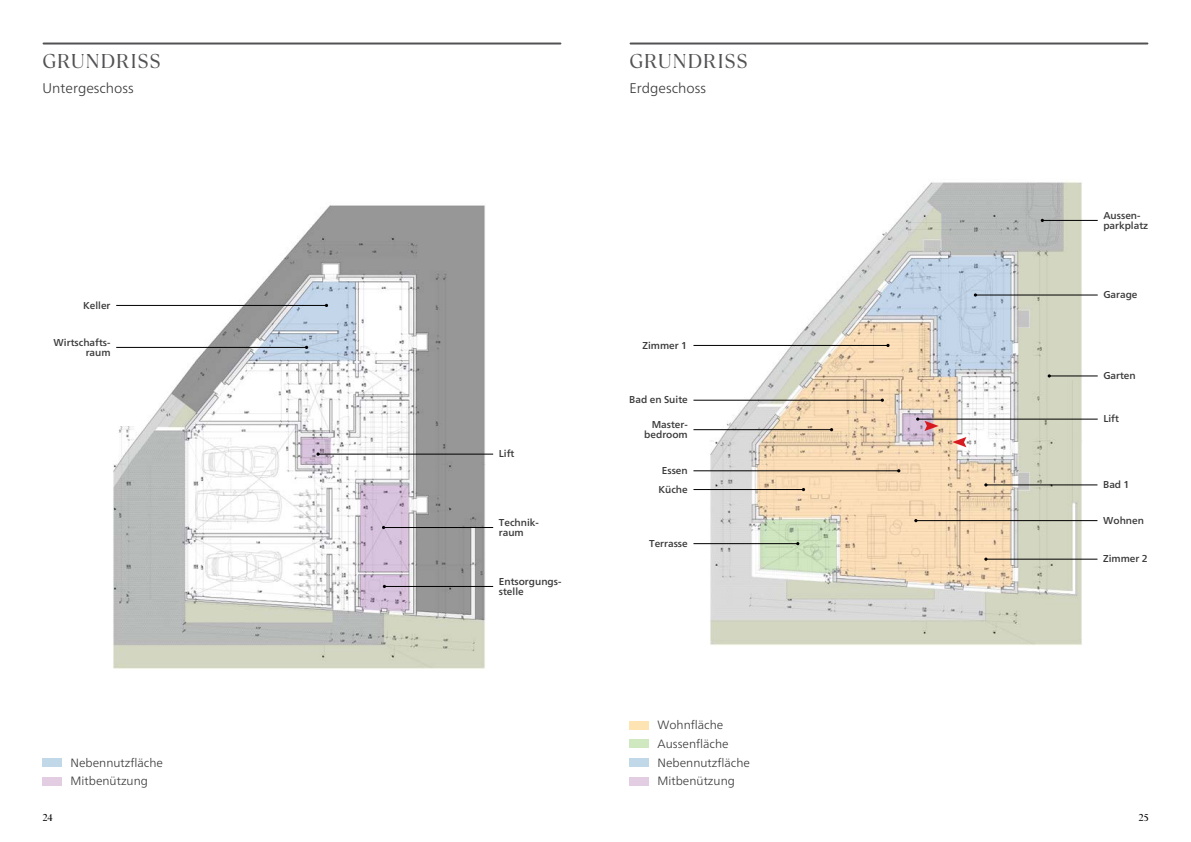
<style>
.page{position:relative;width:1191px;height:842px;background:#fff}
.page>*{position:absolute;margin:0;border:0;box-sizing:border-box;transform-origin:0 0}
.t1{font:20px "TT Ramillas";letter-spacing:.03em;color:#525254}
.t2{font:300 14px "Frutiger Neue LT";color:#383839}
.t3{font:300 12px/18.7px "Frutiger Neue LT";color:#383839}
.t4{font:500 10px/10px "Frutiger Neue LT";color:#383839}
.t5{font:10px "TT Ramillas";color:#000}
</style>
<div class="page">
<img style="left:113px;top:205px;width:372px;height:464px">
<hr style="left:318px;top:454px;width:175px;height:1px;background:#000">
<svg style="left:316px;top:452px;width:4px;height:4px"></svg>
<hr style="left:384px;top:586px;width:109px;height:1px;background:#000">
<hr style="left:383px;top:527px;width:110px;height:1px;background:#000">
<hr style="left:630px;top:43px;width:517px;height:2px;background:#525254">
<img style="left:709px;top:181px;width:373px;height:464px">
<div style="left:629px;top:721px;width:20px;height:8px;background:#fde4b2"></div>
<div style="left:629px;top:740px;width:20px;height:8px;background:#d0e8c0"></div>
<div style="left:629px;top:758px;width:20px;height:9px;background:#c1d8e9"></div>
<div style="left:629px;top:777px;width:20px;height:8px;background:#e2cde3"></div>
<hr style="left:917px;top:419px;width:180px;height:1px;background:#000">
<hr style="left:986px;top:484px;width:111px;height:1px;background:#000">
<hr style="left:986px;top:559px;width:111px;height:1px;background:#000">
<hr style="left:975px;top:295px;width:122px;height:1px;background:#000">
<svg style="left:973px;top:293px;width:4px;height:4px"></svg>
<hr style="left:1049px;top:376px;width:48px;height:1px;background:#000">
<hr style="left:1042px;top:220px;width:55px;height:1px;background:#000">
<hr style="left:693px;top:345px;width:195px;height:1px;background:#000">
<hr style="left:693px;top:429px;width:138px;height:1px;background:#000">
<hr style="left:693px;top:489px;width:110px;height:1px;background:#000">
<hr style="left:693px;top:470px;width:205px;height:1px;background:#000">
<hr style="left:916px;top:520px;width:181px;height:1px;background:#000">
<hr style="left:693px;top:543px;width:105px;height:1px;background:#000">
<hr style="left:693px;top:400px;width:189px;height:1px;background:#000">
<svg style="left:952px;top:437px;width:14px;height:10px"></svg>
<svg style="left:916px;top:417px;width:22px;height:14px"></svg>
<hr style="left:44px;top:43px;width:516px;height:2px;background:#525254">
<div style="left:43px;top:758px;width:19px;height:9px;background:#c1d8e9"></div>
<div style="left:43px;top:777px;width:19px;height:8px;background:#e2cde3"></div>
<hr style="left:116px;top:305px;width:210px;height:1px;background:#000">
<hr style="left:116px;top:347px;width:190px;height:1px;background:#000">
<h1 class="t1" style="left:43px;top:49px;width:120px">GRUNDRISS</h1>
<h2 class="t2" style="left:43px;top:79px;width:93px">Untergeschoss</h2>
<p class="t4" style="left:83px;top:300px;width:29px">Keller</p>
<p class="t4" style="left:54px;top:338px;width:58px;text-align:right">Wirtschafts&shy;raum</p>
<p class="t3" style="left:71px;top:753px;width:94px">Nebennutzfläche<br>Mitbenützung</p>
<h1 class="t1" style="left:629px;top:49px;width:120px">GRUNDRISS</h1>
<h2 class="t2" style="left:629px;top:79px;width:78px">Erdgeschoss</h2>
<p class="t4" style="left:499px;top:449px;width:17px">Lift</p>
<p class="t4" style="left:499px;top:517px;width:42px">Technik&shy;raum</p>
<p class="t4" style="left:499px;top:576px;width:64px">Entsorgungs&shy;stelle</p>
<p class="t4" style="left:642px;top:340px;width:46px">Zimmer 1</p>
<p class="t4" style="left:629px;top:395px;width:60px">Bad en Suite</p>
<p class="t4" style="left:644px;top:419px;width:45px;text-align:right">Master&shy;bedroom</p>
<p class="t4" style="left:662px;top:466px;width:27px">Essen</p>
<p class="t4" style="left:658px;top:484px;width:31px">Küche</p>
<p class="t4" style="left:649px;top:538px;width:40px">Terrasse</p>
<p class="t3" style="left:657px;top:716px;width:94px">Wohnfläche<br>Aussenfläche<br>Nebennutzfläche<br>Mitbenützung</p>
<p class="t4" style="left:1103px;top:210px;width:46px">Aussen&shy;parkplatz</p>
<p class="t4" style="left:1103px;top:290px;width:36px">Garage</p>
<p class="t4" style="left:1103px;top:371px;width:34px">Garten</p>
<p class="t4" style="left:1103px;top:414px;width:17px">Lift</p>
<p class="t4" style="left:1103px;top:480px;width:28px">Bad 1</p>
<p class="t4" style="left:1103px;top:515px;width:42px">Wohnen</p>
<p class="t4" style="left:1103px;top:554px;width:46px">Zimmer 2</p>
<p class="t5" style="left:43px;top:811px;width:12px">24</p>
<p class="t5" style="left:1138px;top:811px;width:12px">25</p>
</div>
